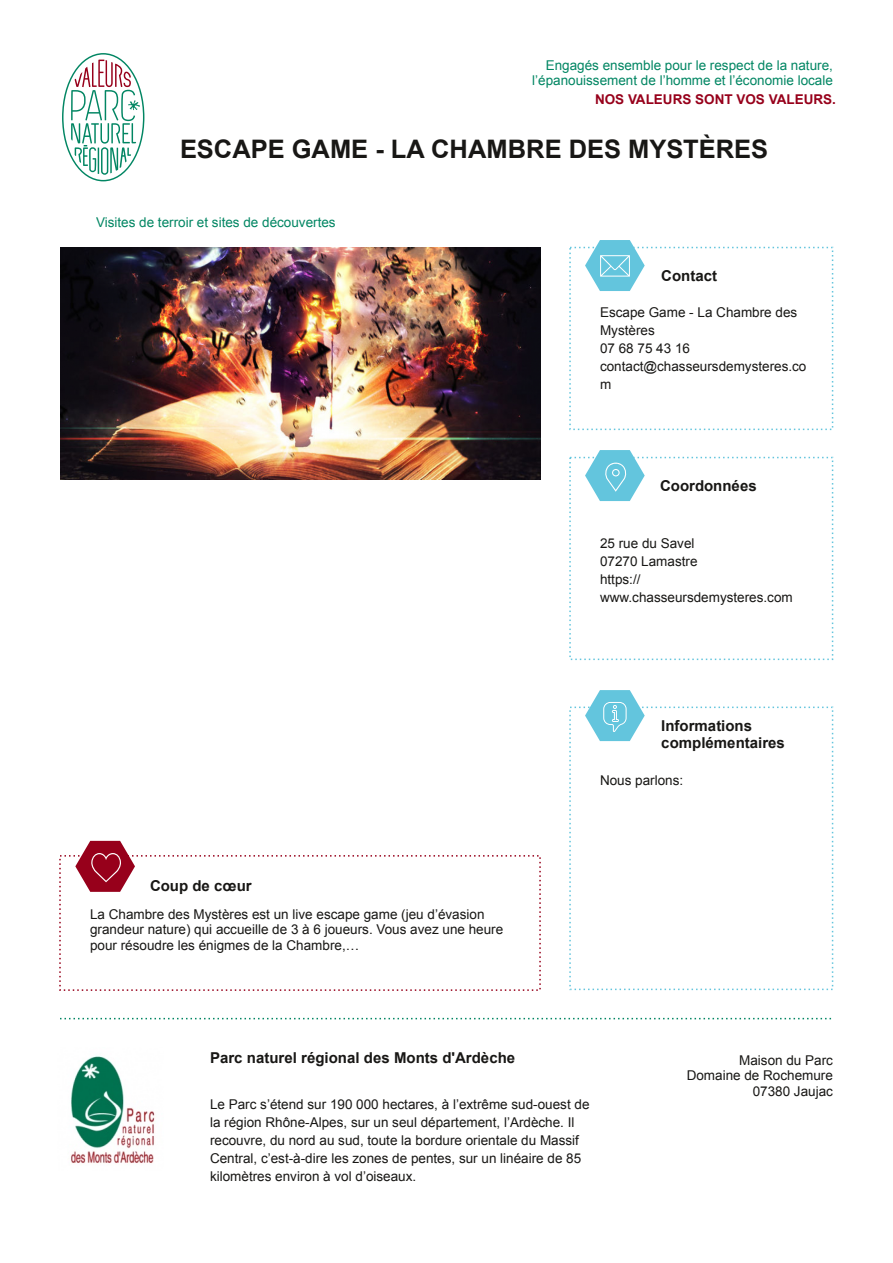
<style>
.page{position:relative;width:893px;height:1263px;background:#fff}
.page>*{position:absolute;margin:0;border:0;box-sizing:border-box;transform-origin:0 0}
.t1{font:700 25.5px "Arial";color:#181715}
.t2{font:700 15px/17.2px "Arial";color:#181715}
.t3{font:13.5px/18px "Arial";color:#181715}
.t4{font:13.5px/15.5px "Arial";color:#028663;text-align:right}
.t5{font:700 13.5px "Arial";color:#97001b}
</style>
<div class="page">
<img style="left:70px;top:1056px;width:85px;height:108px">
<svg style="left:60px;top:1018px;width:772px;height:1px"></svg>
<svg style="left:585px;top:690px;width:60px;height:51px"></svg>
<svg style="left:585px;top:450px;width:60px;height:51px"></svg>
<svg style="left:585px;top:240px;width:60px;height:51px"></svg>
<svg style="left:75px;top:841px;width:60px;height:51px"></svg>
<img style="left:60px;top:248px;width:480px;height:232px">
<svg style="left:62px;top:53px;width:83px;height:129px"></svg>
<p class="t4" style="left:532px;top:57px;width:302px">Engagés ensemble pour le respect de la nature, l’épanouissement de l’homme et l’économie locale</p>
<p class="t5" style="left:595px;top:92px;width:242px">NOS VALEURS SONT VOS VALEURS.</p>
<h1 class="t1" style="left:180px;top:135px;width:590px">ESCAPE GAME - LA CHAMBRE DES MYSTÈRES</h1>
<p class="t4" style="left:96px;top:215px;width:241px">Visites de terroir et sites de découvertes</p>
<p class="t2" style="left:661px;top:267px;width:57px">Contact</p>
<p class="t3" style="left:600px;top:304px;width:208px">Escape Game - La Chambre des<br>Mystères<br>07 68 75 43 16 contact@chasseursdemysteres.co m</p>
<p class="t2" style="left:660px;top:477px;width:98px">Coordonnées</p>
<p class="t3" style="left:600px;top:534px;width:194px">25 rue du Savel<br>07270 Lamastre<br>https:// www.chasseursdemysteres.com</p>
<p class="t2" style="left:150px;top:877px;width:103px">Coup de cœur</p>
<p class="t3" style="left:90px;top:906px;width:415px;line-height:15.5px">La Chambre des Mystères est un live escape game (jeu d’évasion grandeur nature) qui accueille de 3 à 6 joueurs. Vous avez une heure pour résoudre les énigmes de la Chambre,…</p>
<p class="t2" style="left:661px;top:717px;width:125px">Informations complémentaires</p>
<p class="t3" style="left:600px;top:771px;width:85px">Nous parlons:</p>
<p class="t2" style="left:210px;top:1049px;width:307px">Parc naturel régional des Monts d'Ardèche</p>
<p class="t3" style="left:210px;top:1095px;width:381px">Le Parc s’étend sur 190 000 hectares, à l’extrême sud-ouest de la région Rhône-Alpes, sur un seul département, l’Ardèche. Il recouvre, du nord au sud, toute la bordure orientale du Massif Central, c’est-à-dire les zones de pentes, sur un linéaire de 85 kilomètres environ à vol d’oiseaux.</p>
<p class="t3" style="left:687px;top:1052px;width:148px;line-height:15.5px;text-align:right">Maison du Parc<br>Domaine de Rochemure<br>07380 Jaujac</p>
</div>
